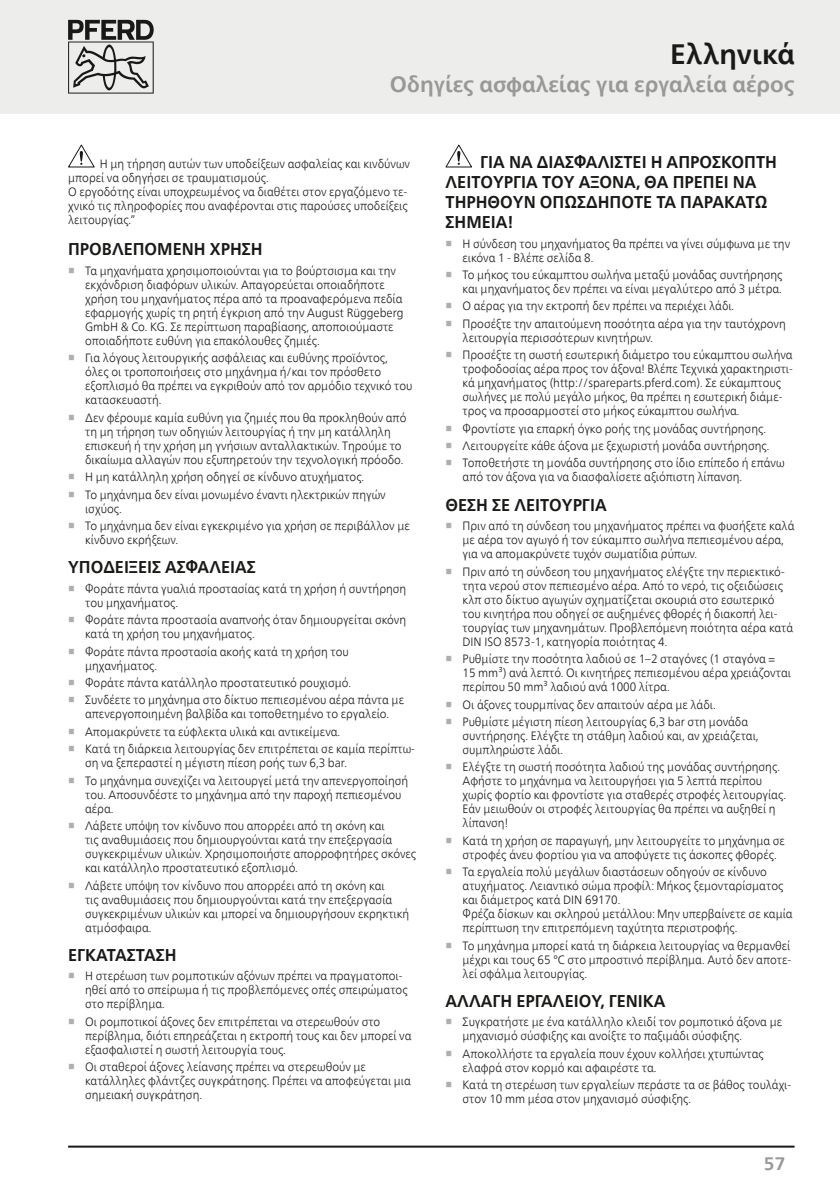
<style>
.page{position:relative;width:840px;height:1191px;background:#fff}
.page>*{position:absolute;margin:0;border:0;box-sizing:border-box;transform-origin:0 0}
.Headline{font:700 28px "Neue Frutiger World";letter-spacing:.01em;color:#191917}
.Subhead_grau{font:700 22px "Neue Frutiger World";color:#989898}
.t1{font:700 18px "Neue Frutiger World";color:#989898}
.Copy_Head{font:700 17px/20px "Neue Frutiger World";color:#191917;scale:.95 1}
.Copy{font:300 12px/14px "Neue Frutiger World";color:#191917;scale:.95 1}
.s1{font-family:"Arial Unicode MS";font-weight:700;color:#aeaeae}
</style>
<div class="page">
<div style="left:0;top:0;width:839px;height:113px;background:#ededec"></div>
<svg style="left:68px;top:145px;width:27px;height:22px"></svg>
<svg style="left:445px;top:145px;width:27px;height:22px"></svg>
<svg style="left:68px;top:20px;width:86px;height:74px"></svg>
<hr style="left:68px;top:1145px;width:726px;height:2px;background:#191917">
<p class="Headline" style="left:669px;top:29px;width:126px">Ελληνικά</p>
<p class="Subhead_grau" style="left:390px;top:65px;width:406px">Οδηγίες ασφαλείας για εργαλεία αέρος</p>
<p class="Copy" style="left:68px;top:157px;width:361px;text-indent:32px">Η μη τήρηση αυτών των υποδείξεων ασφαλείας και κινδύνων μπορεί να οδηγήσει σε τραυματισμούς.<br>Ο εργοδότης είναι υποχρεωμένος να διαθέτει στον εργαζόμενο τε&shy;χνικό τις πληροφορίες που αναφέρονται στις παρούσες υποδείξεις λειτουργίας.”</p>
<p class="Copy_Head" style="left:68px;top:239px;width:206px">ΠΡΟΒΛΕΠΌΜΕΝΗ ΧΡΉΣΗ</p>
<p class="Copy" style="left:85px;top:264px;width:336px;text-indent:-17px"><span class="s1">■</span> Τα μηχανήματα χρησιμοποιούνται για το βούρτσισμα και την εκχόνδριση διαφόρων υλικών. Απαγορεύεται οποιαδήποτε χρήση του μηχανήματος πέρα από τα προαναφερόμενα πεδία εφαρμογής χωρίς τη ρητή έγκριση από την August Rüggeberg GmbH &amp; Co. KG. Σε περίπτωση παραβίασης, αποποιούμαστε οποιαδήποτε ευθύνη για επακόλουθες ζημιές.</p>
<p class="Copy" style="left:85px;top:351px;width:346px;text-indent:-17px"><span class="s1">■</span> Για λόγους λειτουργικής ασφάλειας και ευθύνης προϊόντος, όλες οι τροποποιήσεις στο μηχάνημα ή/και τον πρόσθετο εξοπλισμό θα πρέπει να εγκριθούν από τον αρμόδιο τεχνικό του κατασκευαστή.</p>
<p class="Copy" style="left:85px;top:411px;width:339px;text-indent:-17px"><span class="s1">■</span> Δεν φέρουμε καμία ευθύνη για ζημιές που θα προκληθούν από τη μη τήρηση των οδηγιών λειτουργίας ή την μη κατάλληλη επισκευή ή την χρήση μη γνήσιων ανταλλακτικών. Τηρούμε το δικαίωμα αλλαγών που εξυπηρετούν την τεχνολογική πρόοδο.</p>
<p class="Copy" style="left:68px;top:470px;width:313px"><span class="s1">■</span> Η μη κατάλληλη χρήση οδηγεί σε κίνδυνο ατυχήματος.</p>
<p class="Copy" style="left:85px;top:487px;width:318px;text-indent:-17px"><span class="s1">■</span> Το μηχάνημα δεν είναι μονωμένο έναντι ηλεκτρικών πηγών ισχύος.</p>
<p class="Copy" style="left:85px;top:519px;width:343px;text-indent:-17px"><span class="s1">■</span> Το μηχάνημα δεν είναι εγκεκριμένο για χρήση σε περιβάλλον με κίνδυνο εκρήξεων.</p>
<p class="Copy_Head" style="left:68px;top:557px;width:199px">ΥΠΟΔΕΊΞΕΙΣ ΑΣΦΑΛΕΊΑΣ</p>
<p class="Copy" style="left:85px;top:581px;width:339px;text-indent:-17px"><span class="s1">■</span> Φοράτε πάντα γυαλιά προστασίας κατά τη χρήση ή συντήρηση του μηχανήματος.</p>
<p class="Copy" style="left:85px;top:613px;width:339px;text-indent:-17px"><span class="s1">■</span> Φοράτε πάντα προστασία αναπνοής όταν δημιουργείται σκόνη κατά τη χρήση του μηχανήματος.</p>
<p class="Copy" style="left:85px;top:644px;width:279px;text-indent:-17px"><span class="s1">■</span> Φοράτε πάντα προστασία ακοής κατά τη χρήση του μηχανήματος.</p>
<p class="Copy" style="left:68px;top:676px;width:299px"><span class="s1">■</span> Φοράτε πάντα κατάλληλο προστατευτικό ρουχισμό.</p>
<p class="Copy" style="left:68px;top:693px;width:355px;text-align:center"><span class="s1">■</span> Συνδέετε το μηχάνημα στο δίκτυο πεπιεσμένου αέρα πάντα με απενεργοποιημένη βαλβίδα και τοποθετημένο το εργαλείο.</p>
<p class="Copy" style="left:68px;top:724px;width:288px"><span class="s1">■</span> Απομακρύνετε τα εύφλεκτα υλικά και αντικείμενα.</p>
<p class="Copy" style="left:85px;top:742px;width:348px;text-indent:-17px"><span class="s1">■</span> Κατά τη διάρκεια λειτουργίας δεν επιτρέπεται σε καμία περίπτω&shy;ση να ξεπεραστεί η μέγιστη πίεση ροής των 6,3 bar.</p>
<p class="Copy" style="left:85px;top:773px;width:341px;text-indent:-17px"><span class="s1">■</span> Το μηχάνημα συνεχίζει να λειτουργεί μετά την απενεργοποίησή του. Αποσυνδέστε το μηχάνημα από την παροχή πεπιεσμένου αέρα.</p>
<p class="Copy" style="left:85px;top:819px;width:350px;text-indent:-17px"><span class="s1">■</span> Λάβετε υπόψη τον κίνδυνο που απορρέει από τη σκόνη και<br>τις αναθυμιάσεις που δημιουργούνται κατά την επεξεργασία συγκεκριμένων υλικών. Χρησιμοποιήστε απορροφητήρες σκόνες και κατάλληλο προστατευτικό εξοπλισμό.</p>
<p class="Copy" style="left:85px;top:878px;width:342px;text-indent:-17px"><span class="s1">■</span> Λάβετε υπόψη τον κίνδυνο που απορρέει από τη σκόνη και<br>τις αναθυμιάσεις που δημιουργούνται κατά την επεξεργασία συγκεκριμένων υλικών και μπορεί να δημιουργήσουν εκρηκτική ατμόσφαιρα.</p>
<p class="Copy_Head" style="left:68px;top:944px;width:116px">ΕΓΚΑΤΆΣΤΑΣΗ</p>
<p class="Copy" style="left:85px;top:969px;width:341px;text-indent:-17px"><span class="s1">■</span> Η στερέωση των ρομποτικών αξόνων πρέπει να πραγματοποι&shy;ηθεί από το σπείρωμα ή τις προβλεπόμενες οπές σπειρώματος στο περίβλημα.</p>
<p class="Copy" style="left:85px;top:1014px;width:345px;text-indent:-17px"><span class="s1">■</span> Οι ρομποτικοί άξονες δεν επιτρέπεται να στερεωθούν στο περίβλημα, διότι επηρεάζεται η εκτροπή τους και δεν μπορεί να εξασφαλιστεί η σωστή λειτουργία τους.</p>
<p class="Copy" style="left:85px;top:1060px;width:344px;text-indent:-17px"><span class="s1">■</span> Οι σταθεροί άξονες λείανσης πρέπει να στερεωθούν με κατάλληλες φλάντζες συγκράτησης. Πρέπει να αποφεύγεται μια σημειακή συγκράτηση.</p>
<p class="Copy_Head" style="left:445px;top:152px;width:350px;text-indent:35px">ΓΙΑ ΝΑ ΔΙΑΣΦΑΛΙΣΤΕΊ Η ΑΠΡΌΣΚΟΠΤΗ<br>ΛΕΙΤΟΥΡΓΊΑ ΤΟΥ ΆΞΟΝΑ, ΘΑ ΠΡΈΠΕΙ ΝΑ<br>ΤΗΡΗΘΟΎΝ ΟΠΩΣΔΉ ΠΟΤΕ ΤΑ ΠΑΡΑΚΆΤΩ<br>ΣΗΜΕΊΑ!</p>
<p class="Copy" style="left:462px;top:236px;width:346px;text-indent:-17px"><span class="s1">■</span> Η σύνδεση του μηχανήματος θα πρέπει να γίνει σύμφωνα με την εικόνα 1 - Βλέπε σελίδα 8.</p>
<p class="Copy" style="left:445px;top:268px;width:356px;text-align:right"><span class="s1">■</span> Το μήκος του εύκαμπτου σωλήνα μεταξύ μονάδας συντήρησης και μηχανήματος δεν πρέπει να είναι μεγαλύτερο από 3 μέτρα.</p>
<p class="Copy" style="left:445px;top:299px;width:305px"><span class="s1">■</span> Ο αέρας για την εκτροπή δεν πρέπει να περιέχει λάδι.</p>
<p class="Copy" style="left:462px;top:317px;width:341px;text-indent:-17px"><span class="s1">■</span> Προσέξτε την απαιτούμενη ποσότητα αέρα για την ταυτόχρονη λειτουργία περισσότερων κινητήρων.</p>
<p class="Copy" style="left:462px;top:348px;width:349px;text-indent:-17px"><span class="s1">■</span> Προσέξτε τη σωστή εσωτερική διάμετρο του εύκαμπτου σωλήνα τροφοδοσίας αέρα προς τον άξονα! Βλέπε Τεχνικά χαρακτηριστι&shy;κά μηχανήματος (http://spareparts.pferd.com). Σε εύκαμπτους σωλήνες με πολύ μεγάλο μήκος, θα πρέπει η εσωτερική διάμε&shy;τρος να προσαρμοστεί στο μήκος εύκαμπτου σωλήνα.</p>
<p class="Copy" style="left:445px;top:421px;width:338px"><span class="s1">■</span> Φροντίστε για επαρκή όγκο ροής της μονάδας συντήρησης.</p>
<p class="Copy" style="left:445px;top:439px;width:342px"><span class="s1">■</span> Λειτουργείτε κάθε άξονα με ξεχωριστή μονάδα συντήρησης.</p>
<p class="Copy" style="left:462px;top:456px;width:340px;text-indent:-17px"><span class="s1">■</span> Τοποθετήστε τη μονάδα συντήρησης στο ίδιο επίπεδο ή επάνω από τον άξονα για να διασφαλίσετε αξιόπιστη λίπανση.</p>
<p class="Copy_Head" style="left:445px;top:494px;width:171px">ΘΈΣΗ ΣΕ ΛΕΙΤΟΥΡΓΊΑ</p>
<p class="Copy" style="left:462px;top:519px;width:350px;text-indent:-17px"><span class="s1">■</span> Πριν από τη σύνδεση του μηχανήματος πρέπει να φυσήξετε καλά με αέρα τον αγωγό ή τον εύκαμπτο σωλήνα πεπιεσμένου αέρα, για να απομακρύνετε τυχόν σωματίδια ρύπων.</p>
<p class="Copy" style="left:462px;top:564px;width:349px;text-indent:-17px"><span class="s1">■</span> Πριν από τη σύνδεση του μηχανήματος ελέγξτε την περιεκτικό&shy;τητα νερού στον πεπιεσμένο αέρα. Από το νερό, τις οξειδώσεις κλπ στο δίκτυο αγωγών σχηματίζεται σκουριά στο εσωτερικό του κινητήρα που οδηγεί σε αυξημένες φθορές ή διακοπή λει&shy;τουργίας των μηχανημάτων. Προβλεπόμενη ποιότητα αέρα κατά DIN ISO 8573-1, κατηγορία ποιότητας 4.</p>
<p class="Copy" style="left:462px;top:652px;width:347px;text-indent:-17px"><span class="s1">■</span> Ρυθμίστε την ποσότητα λαδιού σε 1–2 σταγόνες (1 σταγόνα =<br>15 mm³) ανά λεπτό. Οι κινητήρες πεπιεσμένου αέρα χρειάζονται περίπου 50 mm³ λαδιού ανά 1000 λίτρα.</p>
<p class="Copy" style="left:445px;top:697px;width:286px"><span class="s1">■</span> Οι άξονες τουρμπίνας δεν απαιτούν αέρα με λάδι.</p>
<p class="Copy" style="left:462px;top:715px;width:313px;text-indent:-17px"><span class="s1">■</span> Ρυθμίστε μέγιστη πίεση λειτουργίας 6,3 bar στη μονάδα συντήρησης. Ελέγξτε τη στάθμη λαδιού και, αν χρειάζεται, συμπληρώστε λάδι.</p>
<p class="Copy" style="left:462px;top:760px;width:342px;text-indent:-17px"><span class="s1">■</span> Ελέγξτε τη σωστή ποσότητα λαδιού της μονάδας συντήρησης.<br>Αφήστε το μηχάνημα να λειτουργήσει για 5 λεπτά περίπου χωρίς φορτίο και φροντίστε για σταθερές στροφές λειτουργίας.<br>Εάν μειωθούν οι στροφές λειτουργίας θα πρέπει να αυξηθεί η λίπανση!</p>
<p class="Copy" style="left:462px;top:833px;width:341px;text-indent:-17px"><span class="s1">■</span> Κατά τη χρήση σε παραγωγή, μην λειτουργείτε το μηχάνημα σε στροφές άνευ φορτίου για να αποφύγετε τις άσκοπες φθορές.</p>
<p class="Copy" style="left:462px;top:865px;width:349px;text-indent:-17px"><span class="s1">■</span> Τα εργαλεία πολύ μεγάλων διαστάσεων οδηγούν σε κίνδυνο ατυχήματος. Λειαντικό σώμα προφίλ: Μήκος ξεμονταρίσματος και διάμετρος κατά DIN 69170.<br>Φρέζα δίσκων και σκληρού μετάλλου: Μην υπερβαίνετε σε καμία περίπτωση την επιτρεπόμενη ταχύτητα περιστροφής.</p>
<p class="Copy" style="left:462px;top:938px;width:347px;text-align:justify;text-indent:-17px"><span class="s1">■</span> Το μηχάνημα μπορεί κατά τη διάρκεια λειτουργίας να θερμανθεί μέχρι και τους 65 °C στο μπροστινό περίβλημα. Αυτό δεν αποτε&shy;λεί σφάλμα λειτουργίας.</p>
<p class="Copy_Head" style="left:445px;top:990px;width:233px">ΑΛΛΑΓΉ ΕΡΓΑΛΕΊΟΥ, ΓΕΝΙ ΚΆ</p>
<p class="Copy" style="left:462px;top:1015px;width:338px;text-indent:-17px"><span class="s1">■</span> Συγκρατήστε με ένα κατάλληλο κλειδί τον ρομποτικό άξονα με μηχανισμό σύσφιξης και ανοίξτε το παξιμάδι σύσφιξης.</p>
<p class="Copy" style="left:462px;top:1046px;width:319px;text-indent:-17px"><span class="s1">■</span> Αποκολλήστε τα εργαλεία πουν έχουν κολλήσει χτυπώντας ελαφρά στον κορμό και αφαιρέστε τα.</p>
<p class="Copy" style="left:462px;top:1078px;width:347px;text-indent:-17px"><span class="s1">■</span> Κατά τη στερέωση των εργαλείων περάστε τα σε βάθος τουλάχι&shy;στον 10 mm μέσα στον μηχανισμό σύσφιξης.</p>
<h3 class="t1" style="left:763px;top:1147px;width:23px">57</h3>
</div>
